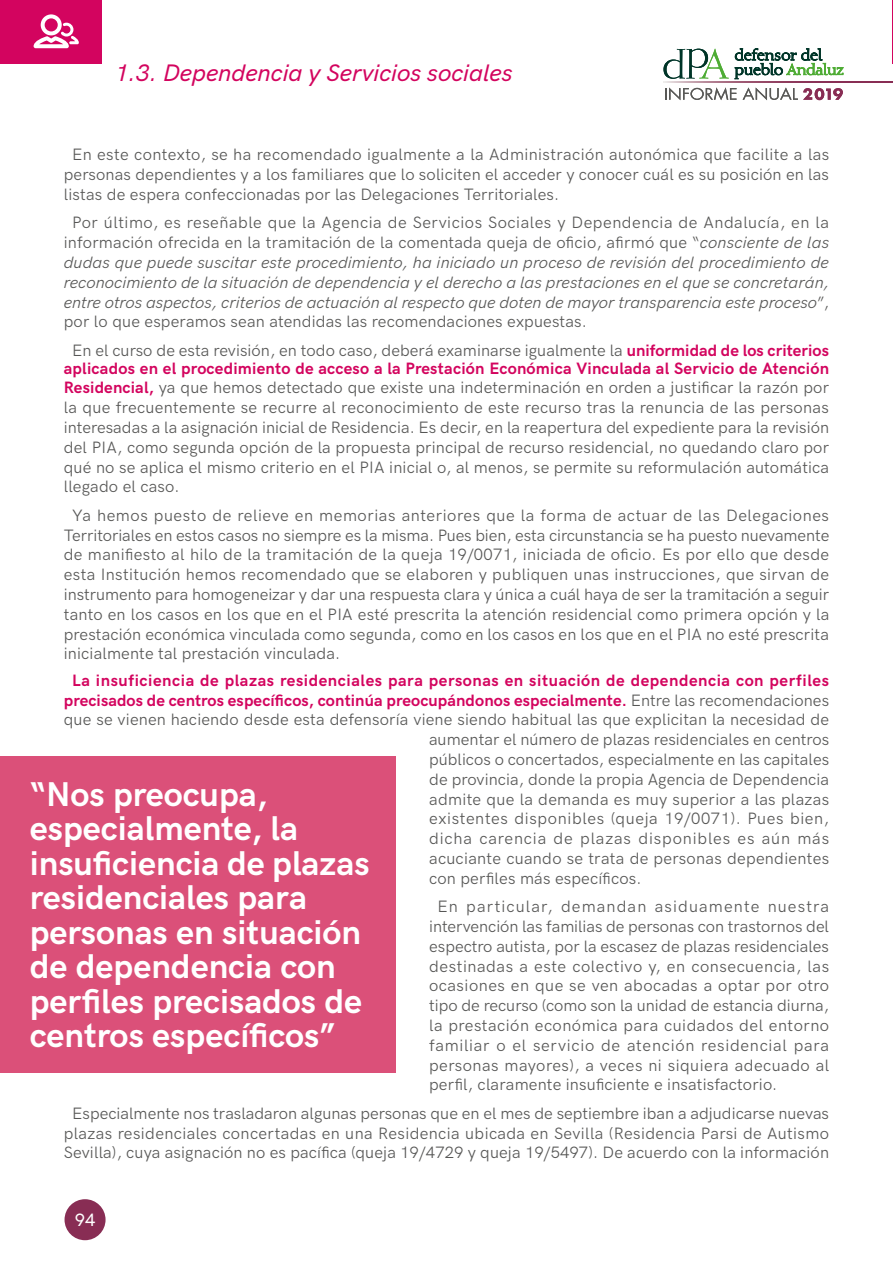
<style>
.page{position:relative;width:893px;height:1263px;background:#fff}
.page>*{position:absolute;margin:0;border:0;box-sizing:border-box;transform-origin:0 0}
.Destacado{font:700 34.5px/34.5px "HK Grotesk";color:#fff}
.t1{font:italic 500 24px "HK Grotesk";color:#d3045e}
.t2{font:500 18px "HK Grotesk";color:#fff}
.t3{font:16.5px/19.8px "HK Grotesk";letter-spacing:.01em;color:#575756;text-align:justify}
.t4{font:italic 16.5px/19.8px "HK Grotesk";letter-spacing:.005em;color:#575756;text-align:justify}
.t5{font:700 16.5px/18px "HK Grotesk";letter-spacing:.015em;color:#d3045e;text-align:center}
.t6{font:700 16.5px "HK Grotesk";letter-spacing:.035em;color:#d3045e}
.t7{font:16.5px "HK Grotesk";letter-spacing:.04em;color:#575756}
.t8{font:16.5px "HK Grotesk";letter-spacing:.05em;color:#575756}
.s1{font-style:normal}
.s2{font-weight:400;color:#575756}
.s3{font-weight:700;color:#d3045e}
</style>
<div class="page">
<div style="left:0;top:756px;width:395px;height:317px;background:#db5079"></div>
<svg style="left:735px;top:48px;width:108px;height:31px"></svg>
<svg style="left:663px;top:49px;width:66px;height:30px"></svg>
<svg style="left:663px;top:81px;width:230px;height:1px"></svg>
<svg style="left:665px;top:87px;width:71px;height:13px"></svg>
<svg style="left:743px;top:87px;width:100px;height:13px"></svg>
<div style="left:65px;top:1199px;width:41px;height:41px;background:#882d54;border-radius:50%"></div>
<div style="left:0;top:0;width:102px;height:64px;background:#d3045f"></div>
<svg style="left:34px;top:14px;width:45px;height:34px"></svg>
<hr style="left:892px;top:0;width:1px;height:64px;background:#d3045f">
<h2 class="t1" style="left:115px;top:54px;width:399px">1.3. Dependencia y Servicios sociales</h2>
<p class="t3" style="left:64px;top:144px;width:767px;text-indent:9px">En este contexto, se ha recomendado igualmente a la Administración autonómica que facilite a las personas dependientes y a los familiares que lo soliciten el acceder y conocer cuál es su posición en las listas de espera confeccionadas por las Delegaciones Territoriales.</p>
<p class="t4" style="left:64px;top:211px;width:767px;text-indent:9px"><span class="s1">Por último, es reseñable que la Agencia de Servicios Sociales y Dependencia de Andalucía, en la información ofrecida en la tramitación de la comentada queja de oficio, afirmó que “</span>consciente de las dudas que puede suscitar este procedimiento, ha iniciado un proceso de revisión del procedimiento de reconocimiento de la situación de dependencia y el derecho a las prestaciones en el que se concretarán, entre otros aspectos, criterios de actuación al respecto que doten de mayor transparencia este proceso<span class="s1">”, por lo que esperamos sean atendidas las recomendaciones expuestas.</span></p>
<p class="t5" style="left:64px;top:340px;width:767px"><span class="s2">En el curso de esta revisión, en todo caso, deberá examinarse igualmente la</span> uniformidad de los criterios aplicados en el procedimiento de acceso a la Prestación Económica Vinculada al Servicio de Atención</p>
<p class="t3" style="left:64px;top:377px;width:767px"><span class="s3">Residencial,</span> ya que hemos detectado que existe una indeterminación en orden a justificar la razón por la que frecuentemente se recurre al reconocimiento de este recurso tras la renuncia de las personas interesadas a la asignación inicial de Residencia. Es decir, en la reapertura del expediente para la revisión del PIA, como segunda opción de la propuesta principal de recurso residencial, no quedando claro por qué no se aplica el mismo criterio en el PIA inicial o, al menos, se permite su reformulación automática llegado el caso.</p>
<p class="t3" style="left:64px;top:504px;width:767px;text-indent:9px">Ya hemos puesto de relieve en memorias anteriores que la forma de actuar de las Delegaciones Territoriales en estos casos no siempre es la misma. Pues bien, esta circunstancia se ha puesto nuevamente de manifiesto al hilo de la tramitación de la queja 19/0071, iniciada de oficio. Es por ello que desde esta Institución hemos recomendado que se elaboren y publiquen unas instrucciones, que sirvan de instrumento para homogeneizar y dar una respuesta clara y única a cuál haya de ser la tramitación a seguir tanto en los casos en los que en el PIA esté prescrita la atención residencial como primera opción y la prestación económica vinculada como segunda, como en los casos en los que en el PIA no esté prescrita inicialmente tal prestación vinculada.</p>
<p class="t6" style="left:72px;top:668px;width:758px">La insuficiencia de plazas residenciales para personas en situación de dependencia con perfiles</p>
<p class="t5" style="left:64px;top:690px;width:767px">precisados de centros específicos, continúa preocupándonos especialmente. <span class="s2">Entre las recomendaciones</span></p>
<p class="t3" style="left:64px;top:709px;width:767px">que se vienen haciendo desde esta defensoría viene siendo habitual las que explicitan la necesidad de</p>
<p class="t3" style="left:429px;top:728px;width:402px">aumentar el número de plazas residenciales en centros</p>
<p class="t3" style="left:429px;top:748px;width:402px">públicos o concertados, especialmente en las capitales</p>
<p class="t3" style="left:429px;top:768px;width:402px">de provincia, donde la propia Agencia de Dependencia</p>
<p class="t3" style="left:429px;top:788px;width:402px">admite que la demanda es muy superior a las plazas</p>
<p class="t7" style="left:429px;top:806px;width:401px">existentes disponibles (queja 19/0071). Pues bien,</p>
<p class="t8" style="left:429px;top:826px;width:402px">dicha carencia de plazas disponibles es aún más</p>
<p class="t3" style="left:429px;top:847px;width:402px">acuciante cuando se trata de personas dependientes</p>
<p class="t3" style="left:429px;top:867px;width:214px">con perfiles más específicos.</p>
<p class="t3" style="left:429px;top:895px;width:402px;text-indent:9px">En particular, demandan asiduamente nuestra intervención las familias de personas con trastornos del espectro autista, por la escasez de plazas residenciales destinadas a este colectivo y, en consecuencia, las ocasiones en que se ven abocadas a optar por otro tipo de recurso (como son la unidad de estancia diurna, la prestación económica para cuidados del entorno familiar o el servicio de atención residencial para personas mayores), a veces ni siquiera adecuado al perfil, claramente insuficiente e insatisfactorio.</p>
<p class="t3" style="left:64px;top:1102px;width:767px;text-align:center">Especialmente nos trasladaron algunas personas que en el mes de septiembre iban a adjudicarse nuevas plazas residenciales concertadas en una Residencia ubicada en Sevilla (Residencia Parsi de Autismo<br>Sevilla), cuya asignación no es pacífica (queja 19/4729 y queja 19/5497). De acuerdo con la información</p>
<p class="Destacado" style="left:30px;top:774px;width:341px">“Nos preocupa, especialmente, la insuficiencia de plazas residenciales para personas en situación de dependencia con perfiles precisados de centros específicos”</p>
<p class="t2" style="left:75px;top:1206px;width:22px">94</p>
</div>
